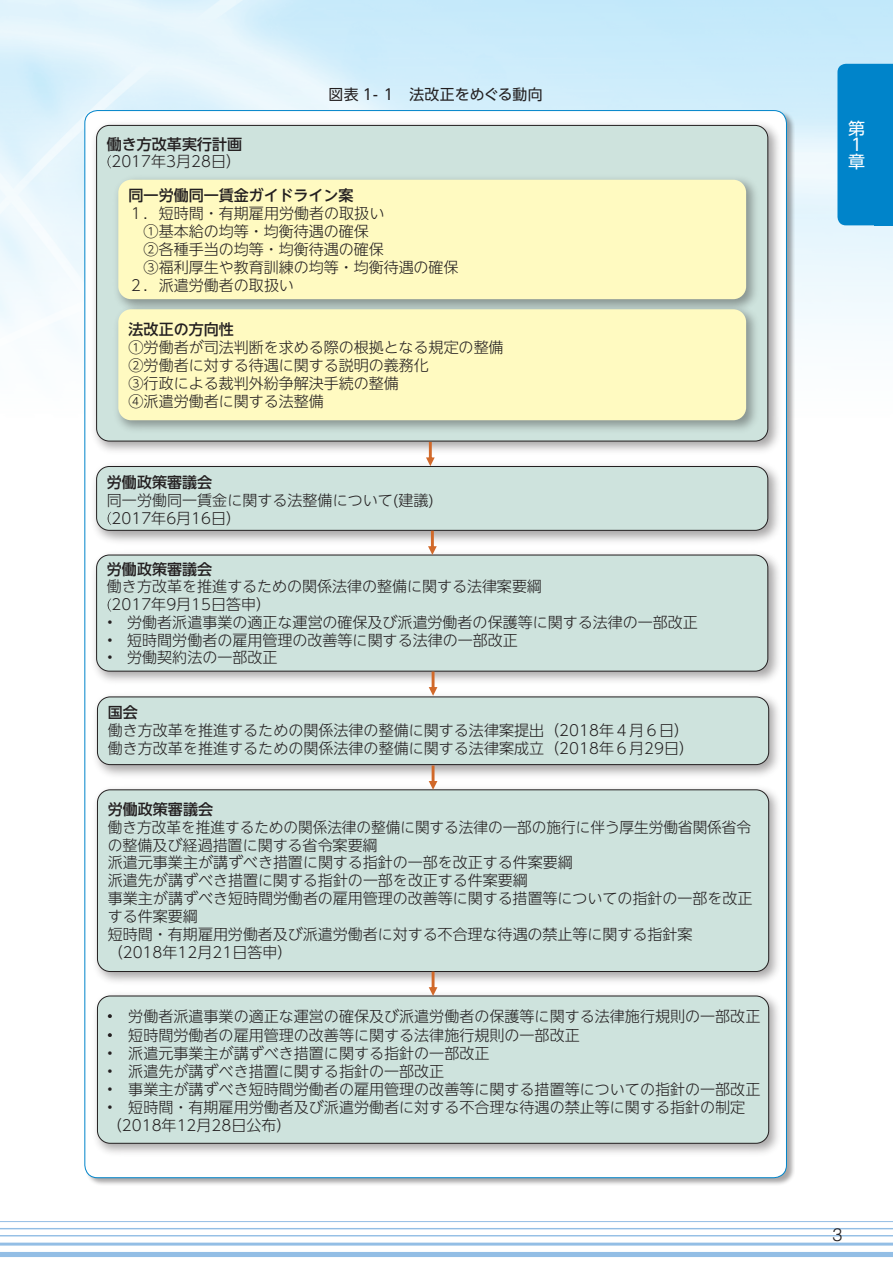
<style>
.page{position:relative;width:893px;height:1263px;background:#fff}
.page>*{position:absolute;margin:0;border:0;box-sizing:border-box;transform-origin:0 0}
.t1{font:300 18px "Helvetica";color:#231f20}
.t2{font:16.95px/16.5px "UD Shin Go Pr 6 N";color:#fff}
.t3{font:300 15px/18px "UD Shin Go NT Pr 6 N";color:#231f20}
.t4{font:500 15px "UD Shin Go NT Pr 6 N";color:#231f20}
.t5{font:14.85px "UD Shin Go Pr 6 N";letter-spacing:.005em;color:#231f20}
</style>
<div class="page">
<img style="left:0;top:0;width:893px;height:1246px">
<hr style="left:0;top:1228px;width:893px;height:1px;background:#93bee5">
<hr style="left:0;top:1235px;width:893px;height:1px;background:#93bee5">
<hr style="left:0;top:1242px;width:893px;height:3px;background:#93bee5">
<hr style="left:0;top:1221px;width:893px;height:1px;background:#93bee5">
<div style="left:0;top:1252px;width:893px;height:5px;background:#93bee5"></div>
<div style="left:837px;top:64px;width:37px;height:161px;background:#0084ca"></div>
<div style="left:874px;top:64px;width:19px;height:161px;background:#0084ca"></div>
<div style="left:84px;top:110px;width:711px;height:1077px;background:#231f20;opacity:.4"></div>
<img style="left:88px;top:116px;width:697px;height:341px">
<div style="left:97px;top:125px;width:671px;height:316px;background:#cee3dd;border-radius:13px"></div>
<svg style="left:107px;top:155px;width:4px;height:13px"></svg>
<img style="left:88px;top:457px;width:697px;height:88px">
<div style="left:97px;top:466px;width:671px;height:64px;background:#cee3dd;border-radius:13px"></div>
<div style="left:96px;top:466px;width:672px;height:64px;border:1px solid #231f20;border-radius:13px"></div>
<svg style="left:108px;top:512px;width:3px;height:13px"></svg>
<img style="left:88px;top:545px;width:697px;height:235px">
<div style="left:97px;top:555px;width:671px;height:116px;background:#cee3dd;border-radius:13px"></div>
<div style="left:96px;top:555px;width:672px;height:116px;border:1px solid #231f20;border-radius:13px"></div>
<svg style="left:108px;top:598px;width:3px;height:14px"></svg>
<img style="left:117px;top:178px;width:639px;height:122px">
<div style="left:118px;top:180px;width:628px;height:119px;background:#fffac1;border-radius:13px"></div>
<img style="left:117px;top:300px;width:647px;height:138px">
<div style="left:118px;top:309px;width:628px;height:111px;background:#fffac1;border-radius:13px"></div>
<svg style="left:428px;top:531px;width:9px;height:24px"></svg>
<svg style="left:426px;top:442px;width:9px;height:24px"></svg>
<div style="left:97px;top:697px;width:672px;height:68px;background:#cee3dd;border-radius:13px"></div>
<div style="left:97px;top:697px;width:672px;height:68px;border:1px solid #231f20;border-radius:13px"></div>
<svg style="left:429px;top:671px;width:8px;height:25px"></svg>
<img style="left:88px;top:780px;width:697px;height:207px">
<div style="left:97px;top:790px;width:672px;height:181px;background:#cee3dd;border-radius:13px"></div>
<div style="left:97px;top:790px;width:672px;height:182px;border:1px solid #231f20;border-radius:13px"></div>
<svg style="left:429px;top:765px;width:8px;height:25px"></svg>
<img style="left:88px;top:987px;width:697px;height:174px">
<div style="left:97px;top:996px;width:672px;height:147px;background:#cee3dd;border-radius:13px"></div>
<div style="left:97px;top:996px;width:672px;height:147px;border:1px solid #231f20;border-radius:13px"></div>
<svg style="left:429px;top:972px;width:8px;height:24px"></svg>
<p class="t4" style="left:107px;top:132px;width:137px">働き方改革実行計画</p>
<p class="t3" style="left:111px;top:152px;width:131px">2017年3月28日）</p>
<p class="t5" style="left:329px;top:82px;width:216px">図表 1- 1　法改正をめぐる動向</p>
<p class="t4" style="left:129px;top:183px;width:227px">同一労働同一賃金ガイドライン案</p>
<p class="t3" style="left:129px;top:203px;width:332px">１．短時間・有期雇用労働者の取扱い<br>　①基本給の均等・均衡待遇の確保<br>　②各種手当の均等・均衡待遇の確保<br>　③福利厚生や教育訓練の均等・均衡待遇の確保<br>２．派遣労働者の取扱い</p>
<p class="t4" style="left:129px;top:317px;width:107px">法改正の方向性</p>
<p class="t3" style="left:129px;top:338px;width:377px">①労働者が司法判断を求める際の根拠となる規定の整備<br>②労働者に対する待遇に関する説明の義務化<br>③行政による裁判外紛争解決手続の整備<br>④派遣労働者に関する法整備</p>
<p class="t4" style="left:107px;top:470px;width:107px">労働政策審議会</p>
<p class="t3" style="left:112px;top:491px;width:324px;text-indent:-5px">同一労働同一賃金に関する法整備について(建議)<br>2017年6月16日）</p>
<p class="t4" style="left:107px;top:557px;width:107px">労働政策審議会</p>
<p class="t3" style="left:112px;top:577px;width:432px;text-indent:-5px">働き方改革を推進するための関係法律の整備に関する法律案要綱<br>2017年9月15日答申）</p>
<p class="t3" style="left:107px;top:613px;width:593px">• 労働者派遣事業の適正な運営の確保及び派遣労働者の保護等に関する法律の一部改正</p>
<p class="t3" style="left:107px;top:631px;width:412px">• 短時間労働者の雇用管理の改善等に関する法律の一部改正</p>
<p class="t3" style="left:107px;top:647px;width:172px">• 労働契約法の一部改正</p>
<p class="t4" style="left:108px;top:700px;width:32px">国会</p>
<p class="t3" style="left:108px;top:720px;width:588px">働き方改革を推進するための関係法律の整備に関する法律案提出（2018年４月６日）働き方改革を推進するための関係法律の整備に関する法律案成立（2018年６月29日）</p>
<p class="t4" style="left:108px;top:797px;width:107px">労働政策審議会</p>
<p class="t3" style="left:108px;top:817px;width:646px">働き方改革を推進するための関係法律の整備に関する法律の一部の施行に伴う厚生労働省関係省令の整備及び経過措置に関する省令案要綱<br>派遣元事業主が講ずべき措置に関する指針の一部を改正する件案要綱<br>派遣先が講ずべき措置に関する指針の一部を改正する件案要綱<br>事業主が講ずべき短時間労働者の雇用管理の改善等に関する措置等についての指針の一部を改正する件案要綱<br>短時間・有期雇用労働者及び派遣労働者に対する不合理な待遇の禁止等に関する指針案<br>（2018年12月21日答申）</p>
<p class="t3" style="left:107px;top:1007px;width:655px">•　労働者派遣事業の適正な運営の確保及び派遣労働者の保護等に関する法律施行規則の一部改正•　短時間労働者の雇用管理の改善等に関する法律施行規則の一部改正<br>•　派遣元事業主が講ずべき措置に関する指針の一部改正<br>•　派遣先が講ずべき措置に関する指針の一部改正<br>•　事業主が講ずべき短時間労働者の雇用管理の改善等に関する措置等についての指針の一部改正•　短時間・有期雇用労働者及び派遣労働者に対する不合理な待遇の禁止等に関する指針の制定（2018年12月28日公布）</p>
<p class="t2" style="left:848px;top:119px;width:18px">第<br>１章</p>
<p class="t1" style="left:832px;top:1224px;width:12px">3</p>
</div>
